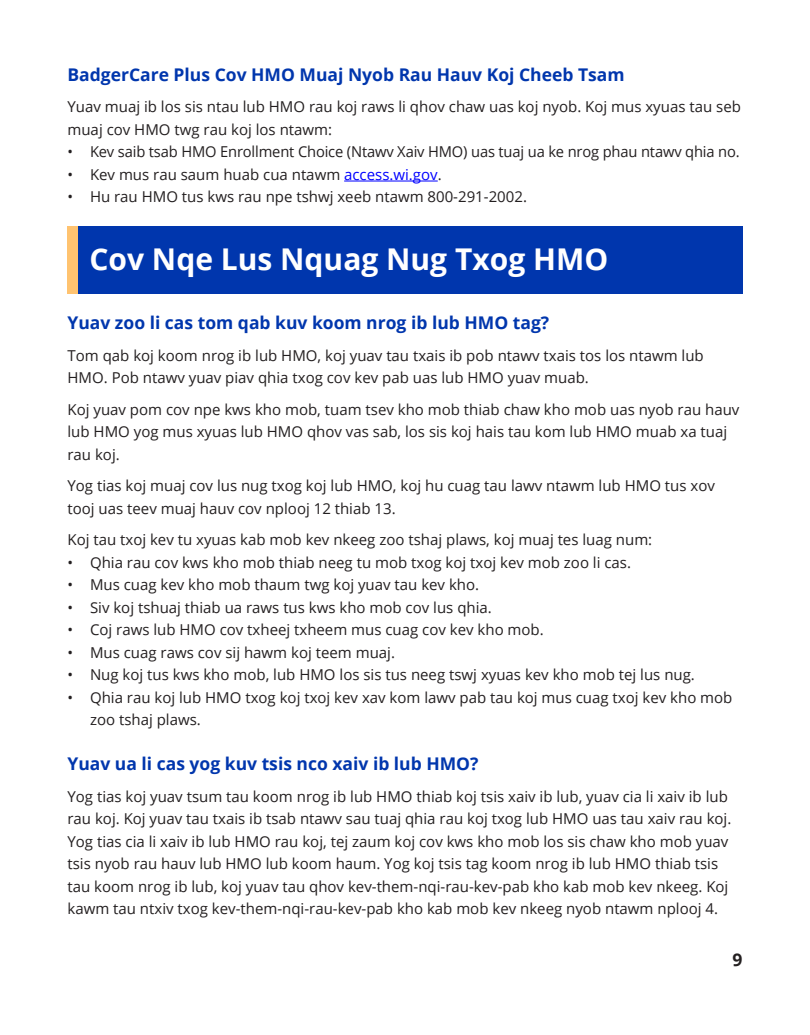
<style>
.page{position:relative;width:810px;height:1035px;background:#fff}
.page>*{position:absolute;margin:0;border:0;box-sizing:border-box;transform-origin:0 0}
.t1{font:700 30px "Open Sans";color:#fff}
.t2{font:700 17.5px "Open Sans";color:#0036ad}
.t3{font:700 17.5px "Open Sans";color:#231f20}
.t4{font:15px/22.5px "Open Sans";color:#231f20}
.s1{color:#00f}
</style>
<div class="page">
<div style="left:70px;top:226px;width:672px;height:67px;background:#0036ad"></div>
<div style="left:68px;top:226px;width:10px;height:67px;background:#ffc370"></div>
<hr style="left:344px;top:181px;width:94px;height:1px;background:#00f">
<p class="t2" style="left:68px;top:62px;width:559px">BadgerCare Plus Cov HMO Muaj Nyob Rau Hauv Koj Cheeb Tsam</p>
<p class="t4" style="left:68px;top:95px;width:675px">Yuav muaj ib los sis ntau lub HMO rau koj raws li qhov chaw uas koj nyob. Koj mus xyuas tau seb muaj cov HMO twg rau koj los ntawm:</p>
<p class="t4" style="left:68px;top:140px;width:674px">• Kev saib tsab HMO Enrollment Choice (Ntawv Xaiv HMO) uas tuaj ua ke nrog phau ntawv qhia no.</p>
<p class="t4" style="left:68px;top:163px;width:376px">• Kev mus rau saum huab cua ntawm <span class="s1">access.wi.gov</span>.</p>
<p class="t4" style="left:68px;top:185px;width:461px">• Hu rau HMO tus kws rau npe tshwj xeeb ntawm 800-291-2002.</p>
<p class="t1" style="left:89px;top:238px;width:520px">Cov Nqe Lus Nquag Nug Txog HMO</p>
<p class="t2" style="left:68px;top:311px;width:483px">Yuav zoo li cas tom qab kuv koom nrog ib lub HMO tag?</p>
<p class="t4" style="left:68px;top:344px;width:638px">Tom qab koj koom nrog ib lub HMO, koj yuav tau txais ib pob ntawv txais tos los ntawm lub<br>HMO. Pob ntawv yuav piav qhia txog cov kev pab uas lub HMO yuav muab.</p>
<p class="t4" style="left:68px;top:398px;width:673px">Koj yuav pom cov npe kws kho mob, tuam tsev kho mob thiab chaw kho mob uas nyob rau hauv lub HMO yog mus xyuas lub HMO qhov vas sab, los sis koj hais tau kom lub HMO muab xa tuaj rau koj.</p>
<p class="t4" style="left:68px;top:474px;width:649px">Yog tias koj muaj cov lus nug txog koj lub HMO, koj hu cuag tau lawv ntawm lub HMO tus xov tooj uas teev muaj hauv cov nplooj 12 thiab 13.</p>
<p class="t4" style="left:68px;top:528px;width:586px">Koj tau txoj kev tu xyuas kab mob kev nkeeg zoo tshaj plaws, koj muaj tes luag num:</p>
<p class="t4" style="left:68px;top:551px;width:565px">• Qhia rau cov kws kho mob thiab neeg tu mob txog koj txoj kev mob zoo li cas.</p>
<p class="t4" style="left:68px;top:573px;width:413px">• Mus cuag kev kho mob thaum twg koj yuav tau kev kho.</p>
<p class="t4" style="left:68px;top:596px;width:426px">• Siv koj tshuaj thiab ua raws tus kws kho mob cov lus qhia.</p>
<p class="t4" style="left:68px;top:618px;width:478px">• Coj raws lub HMO cov txheej txheem mus cuag cov kev kho mob.</p>
<p class="t4" style="left:68px;top:641px;width:329px">• Mus cuag raws cov sij hawm koj teem muaj.</p>
<p class="t4" style="left:68px;top:663px;width:629px">• Nug koj tus kws kho mob, lub HMO los sis tus neeg tswj xyuas kev kho mob tej lus nug.</p>
<p class="t4" style="left:90px;top:686px;width:644px;text-indent:-22px">• Qhia rau koj lub HMO txog koj txoj kev xav kom lawv pab tau koj mus cuag txoj kev kho mob zoo tshaj plaws.</p>
<p class="t2" style="left:68px;top:752px;width:413px">Yuav ua li cas yog kuv tsis nco xaiv ib lub HMO?</p>
<p class="t4" style="left:68px;top:785px;width:665px">Yog tias koj yuav tsum tau koom nrog ib lub HMO thiab koj tsis xaiv ib lub, yuav cia li xaiv ib lub rau koj. Koj yuav tau txais ib tsab ntawv sau tuaj qhia rau koj txog lub HMO uas tau xaiv rau koj.<br>Yog tias cia li xaiv ib lub HMO rau koj, tej zaum koj cov kws kho mob los sis chaw kho mob yuav tsis nyob rau hauv lub HMO lub koom haum. Yog koj tsis tag koom nrog ib lub HMO thiab tsis tau koom nrog ib lub, koj yuav tau qhov kev-them-nqi-rau-kev-pab kho kab mob kev nkeeg. Koj kawm tau ntxiv txog kev-them-nqi-rau-kev-pab kho kab mob kev nkeeg nyob ntawm nplooj 4.</p>
<p class="t3" style="left:733px;top:948px;width:11px">9</p>
</div>
